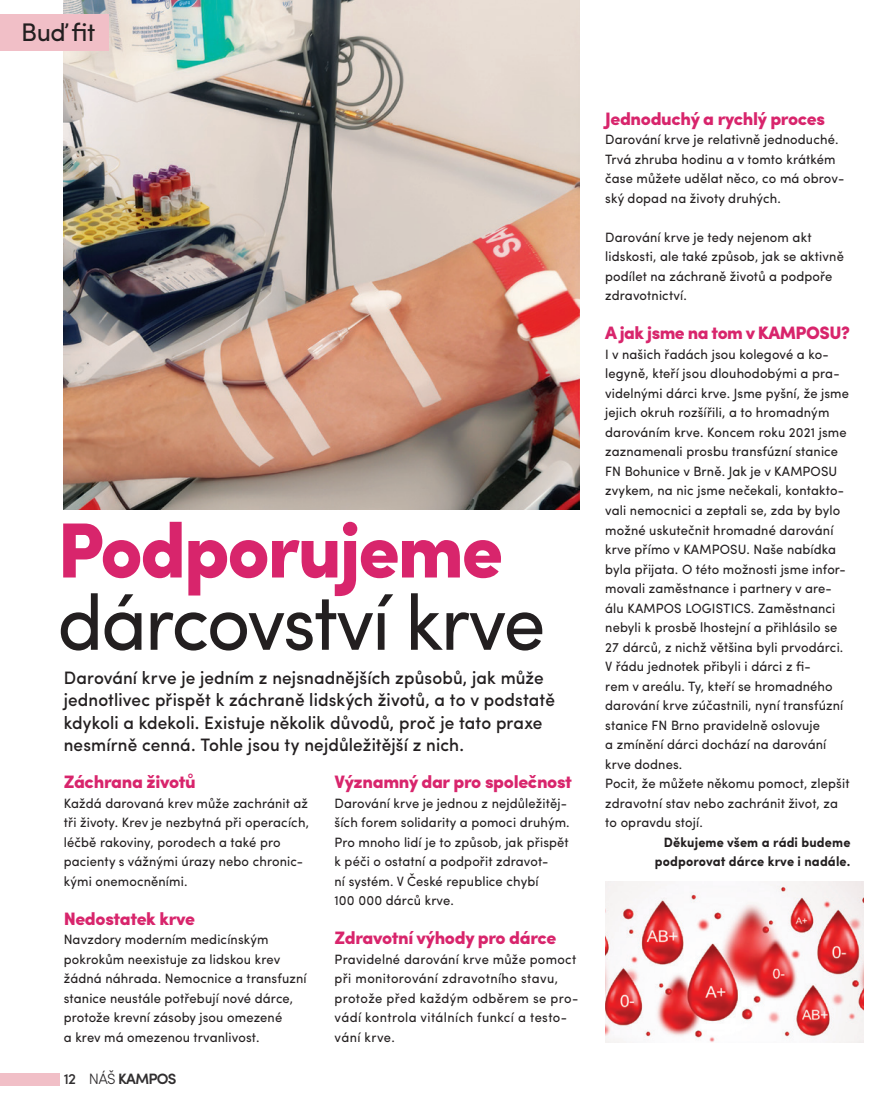
<style>
.page{position:relative;width:893px;height:1106px;background:#fff}
.page>*{position:absolute;margin:0;border:0;box-sizing:border-box;transform-origin:0 0}
.t1{font:78.3px "Sofia Pro";letter-spacing:-.03em;color:#231f20;scale:.96 1}
.t2{font:900 78.3px "Sofia Pro";letter-spacing:-.03em;color:#d8256c;scale:.96 1}
.t3{font:25.5px "Sofia Pro";color:#231f20}
.Chleba_Kampos{font:500 18px/22.5px "Sofia Pro";letter-spacing:.01em;color:#231f20;scale:.96 1}
.Mezitiulek_Kampos{font:900 18px "Sofia Pro";letter-spacing:-.02em;color:#d8256c}
.t4{font:600 15px "Sofia Pro";letter-spacing:-.05em;color:#312f30}
.Chleba_Kampos-2{font:13.5px/19.5px "Sofia Pro";letter-spacing:.01em;color:#231f20;scale:.96 1}
.Chleba_Kampos-3{font:700 13.5px "Sofia Pro";letter-spacing:.01em;color:#231f20;scale:.96 1}
.s1{font-weight:500}
.s2{font-weight:300}
</style>
<div class="page">
<img style="left:605px;top:882px;width:258px;height:160px">
<img style="left:64px;top:0;width:516px;height:509px">
<div style="left:0;top:1073px;width:60px;height:12px;background:#f1bfc7"></div>
<div style="left:0;top:15px;width:108px;height:36px;background:#f1bfc7"></div>
<p class="t3" style="left:21px;top:13px;width:76px">Buď fit</p>
<p class="t2" style="left:57px;top:488px;width:466px">Podporujeme</p>
<p class="t1" style="left:57px;top:564px;width:510px">dárcovství krve</p>
<p class="Chleba_Kampos" style="left:64px;top:665px;width:513px">Darování krve je jedním z nejsnadnějších způsobů, jak může jednotlivec přispět k záchraně lidských životů, a to v podstatě kdykoli a kdekoli. Existuje několik důvodů, proč je tato praxe nesmírně cenná. Tohle jsou ty nejdůležitější z nich.</p>
<p class="Mezitiulek_Kampos" style="left:64px;top:767px;width:133px">Záchrana životů</p>
<p class="Chleba_Kampos-2" style="left:64px;top:792px;width:257px">Každá darovaná krev může zachránit až tři životy. Krev je nezbytná při operacích, léčbě rakoviny, porodech a také pro pacienty s vážnými úrazy nebo chronic&shy;kými onemocněními.</p>
<p class="Mezitiulek_Kampos" style="left:64px;top:904px;width:133px">Nedostatek krve</p>
<p class="Chleba_Kampos-2" style="left:64px;top:928px;width:254px">Navzdory moderním medicínským pokrokům neexistuje za lidskou krev žádná náhrada. Nemocnice a transfuzní stanice neustále potřebují nové dárce, protože krevní zásoby jsou omezené<br>a krev má omezenou trvanlivost.</p>
<p class="t4" style="left:64px;top:1067px;width:114px"><span class="s1">12</span> <span class="s2">NÁŠ</span> KAMPOS</p>
<p class="Mezitiulek_Kampos" style="left:334px;top:767px;width:239px">Významný dar pro společnost</p>
<p class="Chleba_Kampos-2" style="left:334px;top:792px;width:247px">Darování krve je jednou z nejdůležitěj&shy;ších forem solidarity a pomoci druhým.<br>Pro mnoho lidí je to způsob, jak přispět k péči o ostatní a podpořit zdravot-<br>ní systém. V České republice chybí<br>100 000 dárců krve.</p>
<p class="Mezitiulek_Kampos" style="left:334px;top:923px;width:224px">Zdravotní výhody pro dárce</p>
<p class="Chleba_Kampos-2" style="left:334px;top:948px;width:255px">Pravidelné darování krve může pomoct při monitorování zdravotního stavu, protože před každým odběrem se pro&shy;vádí kontrola vitálních funkcí a testo&shy;vání krve.</p>
<p class="Mezitiulek_Kampos" style="left:605px;top:104px;width:221px">Jednoduchý a rychlý proces</p>
<p class="Chleba_Kampos-2" style="left:605px;top:129px;width:251px">Darování krve je relativně jednoduché.<br>Trvá zhruba hodinu a v tomto krátkém čase můžete udělat něco, co má obrov&shy;ský dopad na životy druhých.</p>
<p class="Chleba_Kampos-2" style="left:605px;top:226px;width:250px">Darování krve je tedy nejenom akt lidskosti, ale také způsob, jak se aktivně podílet na záchraně životů a podpoře zdravotnictví.</p>
<p class="Mezitiulek_Kampos" style="left:605px;top:319px;width:246px">Ajak jsme na tom v KAMPOSU?</p>
<p class="Chleba_Kampos-2" style="left:605px;top:343px;width:255px">I v našich řadách jsou kolegové a ko&shy;legyně, kteří jsou dlouhodobými a pra&shy;videlnými dárci krve. Jsme pyšní, že jsme jejich okruh rozšířili, a to hromadným darováním krve. Koncem roku 2021 jsme zaznamenali prosbu transfúzní stanice FN Bohunice v Brně. Jak je v KAMPOSU zvykem, na nic jsme nečekali, kontakto&shy;vali nemocnici a zeptali se, zda by bylo možné uskutečnit hromadné darování krve přímo v KAMPOSU. Naše nabídka byla přijata. O této možnosti jsme infor&shy;movali zaměstnance i partnery v are&shy;álu KAMPOS LOGISTICS. Zaměstnanci nebyli k prosbě lhostejní a přihlásilo se 27 dárců, z nichž většina byli prvodárci.<br>V řádu jednotek přibyli i dárci z fi-<br>rem v areálu. Ty, kteří se hromadného darování krve zúčastnili, nyní transfúzní stanice FN Brno pravidelně oslovuje<br>a zmínění dárci dochází na darování krve dodnes.</p>
<p class="Chleba_Kampos-2" style="left:605px;top:772px;width:256px">Pocit, že můžete někomu pomoct, zlepšit zdravotní stav nebo zachránit život, za to opravdu stojí.</p>
<p class="Chleba_Kampos-3" style="left:664px;top:831px;width:196px">Děkujeme všem a rádi budeme</p>
<p class="Chleba_Kampos-3" style="left:655px;top:851px;width:205px">podporovat dárce krve i nadále.</p>
</div>
